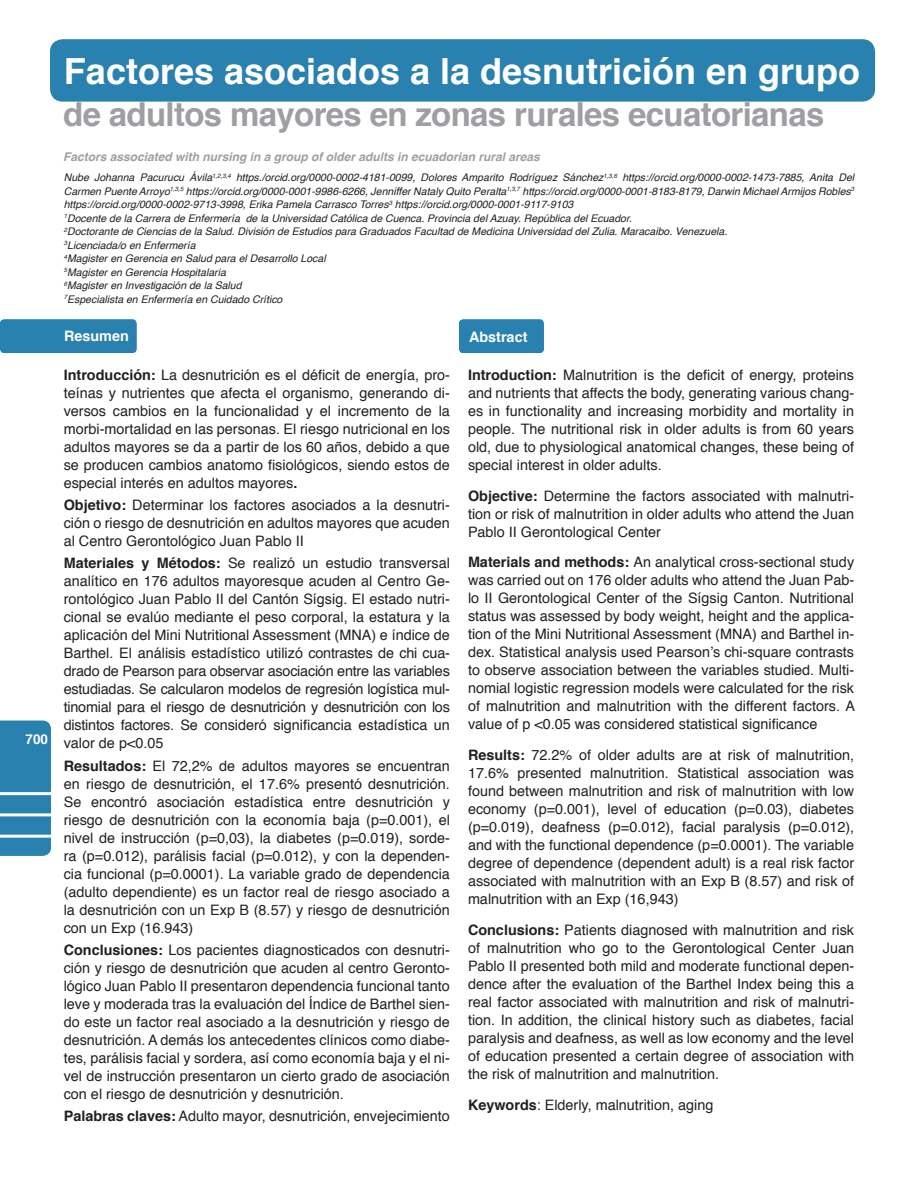
<style>
.page{position:relative;width:918px;height:1188px;background:#fff}
.page>*{position:absolute;margin:0;border:0;box-sizing:border-box;transform-origin:0 0}
.t1{font:700 36px "Helvetica";color:#fff}
.t2{font:700 33px "Helvetica";letter-spacing:-.02em;color:#9d9fa2}
.Título_1{font:14.4px/18px "Helvetica";color:#231f20;text-align:justify}
.t3{font:700 14.4px "Helvetica";color:#fff}
.t4{font:700 13.5px "Helvetica";color:#fff}
.t5{font:italic 700 12px "Helvetica";color:#9d9fa2}
.Párrafo_de_lista{font:italic 10.5px/13.5px "Helvetica";color:#231f20;text-align:justify}
.s1{font-weight:700}
</style>
<div class="page">
<div style="left:0;top:721px;width:51px;height:135px;background:#2881ae"></div>
<hr style="left:0;top:835px;width:51px;height:3px;background:#fff">
<hr style="left:0;top:813px;width:51px;height:3px;background:#fff">
<hr style="left:0;top:792px;width:51px;height:3px;background:#fff">
<div style="left:459px;top:319px;width:85px;height:34px;background:#2881ae"></div>
<div style="left:50px;top:39px;width:825px;height:63px;background:#2881ae;border-radius:13px"></div>
<div style="left:0;top:319px;width:137px;height:34px;background:#2881ae"></div>
<p class="t4" style="left:26px;top:729px;width:24px">700</p>
<p class="t1" style="left:64px;top:42px;width:798px">Factores asociados a la desnutrición en grupo</p>
<p class="t2" style="left:63px;top:88px;width:763px">de adultos mayores en zonas rurales ecuatorianas</p>
<p class="t5" style="left:63px;top:146px;width:478px">Factors associated with nursing in a group of older adults in ecuadorian rural areas</p>
<p class="Párrafo_de_lista" style="left:64px;top:171px;width:792px">Nube Johanna Pacurucu Ávila<sup>1,2,3,4</sup> https./orcid.org/0000-0002-4181-0099, Dolores Amparito Rodríguez Sánchez<sup>1,3,6</sup> https://orcid.org/0000-0002-1473-7885, Anita Del Carmen Puente Arroyo<sup>1,3,5</sup> https://orcid.org/0000-0001-9986-6266, Jenniffer Nataly Quito Peralta<sup>1,3,7</sup> https://orcid.org/0000-0001-8183-8179, Darwin Michael Armijos Robles<sup>3 </sup>https://orcid.org/0000-0002-9713-3998, Erika Pamela Carrasco Torres<sup>3</sup> https://orcid.org/0000-0001-9117-9103</p>
<p class="Párrafo_de_lista" style="left:64px;top:212px;width:570px"><sup>1</sup>Docente de la Carrera de Enfermería de la Universidad Católica de Cuenca. Provincia del Azuay. República del Ecuador.</p>
<p class="Párrafo_de_lista" style="left:64px;top:225px;width:665px"><sup>2</sup>Doctorante de Ciencias de la Salud. División de Estudios para Graduados Facultad de Medicina Universidad del Zulia. Maracaibo. Venezuela.</p>
<p class="Párrafo_de_lista" style="left:64px;top:239px;width:133px"><sup>3</sup>Licenciada/o en Enfermería</p>
<p class="Párrafo_de_lista" style="left:64px;top:252px;width:263px"><sup>4</sup>Magister en Gerencia en Salud para el Desarrollo Local</p>
<p class="Párrafo_de_lista" style="left:64px;top:266px;width:164px"><sup>5</sup>Magister en Gerencia Hospitalaria</p>
<p class="Párrafo_de_lista" style="left:64px;top:279px;width:179px"><sup>6</sup>Magister en Investigación de la Salud</p>
<p class="Párrafo_de_lista" style="left:64px;top:293px;width:220px"><sup>7</sup>Especialista en Enfermería en Cuidado Crítico</p>
<p class="t3" style="left:64px;top:325px;width:66px">Resumen</p>
<p class="Título_1" style="left:64px;top:366px;width:388px"><span class="s1">Introducción:</span> La desnutrición es el déficit de energía, pro&shy;teínas y nutrientes que afecta el organismo, generando di&shy;versos cambios en la funcionalidad y el incremento de la morbi-mortalidad en las personas. El riesgo nutricional en los adultos mayores se da a partir de los 60 años, debido a que se producen cambios anatomo fisiológicos, siendo estos de especial interés en adultos mayores<span class="s1">.</span></p>
<p class="Título_1" style="left:64px;top:497px;width:388px"><span class="s1">Objetivo:</span> Determinar los factores asociados a la desnutri&shy;ción o riesgo de desnutrición en adultos mayores que acuden al Centro Gerontológico Juan Pablo II</p>
<p class="Título_1" style="left:64px;top:555px;width:388px"><span class="s1">Materiales y Métodos:</span> Se realizó un estudio transversal analítico en 176 adultos mayoresque acuden al Centro Ge&shy;rontológico Juan Pablo II del Cantón Sígsig. El estado nutri&shy;cional se evalúo mediante el peso corporal, la estatura y la aplicación del Mini Nutritional Assessment (MNA) e índice de Barthel. El análisis estadístico utilizó contrastes de chi cua&shy;drado de Pearson para observar asociación entre las variables estudiadas. Se calcularon modelos de regresión logística mul&shy;tinomial para el riesgo de desnutrición y desnutrición con los distintos factores. Se consideró significancia estadística un valor de p&lt;0.05</p>
<p class="Título_1" style="left:64px;top:757px;width:388px"><span class="s1">Resultados:</span> El 72,2% de adultos mayores se encuentran en riesgo de desnutrición, el 17.6% presentó desnutrición.<br>Se encontró asociación estadística entre desnutrición y riesgo de desnutrición con la economía baja (p=0.001), el nivel de instrucción (p=0,03), la diabetes (p=0.019), sorde&shy;ra (p=0.012), parálisis facial (p=0.012), y con la dependen&shy;cia funcional (p=0.0001). La variable grado de dependencia (adulto dependiente) es un factor real de riesgo asociado a la desnutrición con un Exp B (8.57) y riesgo de desnutrición con un Exp (16.943)</p>
<p class="Título_1" style="left:64px;top:941px;width:388px"><span class="s1">Conclusiones:</span> Los pacientes diagnosticados con desnutri&shy;ción y riesgo de desnutrición que acuden al centro Geronto&shy;lógico Juan Pablo II presentaron dependencia funcional tanto leve y moderada tras la evaluación del Índice de Barthel sien&shy;do este un factor real asociado a la desnutrición y riesgo de desnutrición. A demás los antecedentes clínicos como diabe&shy;tes, parálisis facial y sordera, así como economía baja y el ni&shy;vel de instrucción presentaron un cierto grado de asociación con el riesgo de desnutrición y desnutrición.</p>
<p class="Título_1" style="left:64px;top:1108px;width:388px"><span class="s1">Palabras claves:</span> Adulto mayor, desnutrición, envejecimiento</p>
<p class="t3" style="left:469px;top:325px;width:60px">Abstract</p>
<p class="Título_1" style="left:468px;top:366px;width:388px"><span class="s1">Introduction:</span> Malnutrition is the deficit of energy, proteins and nutrients that affects the body, generating various chang&shy;es in functionality and increasing morbidity and mortality in people. The nutritional risk in older adults is from 60 years old, due to physiological anatomical changes, these being of special interest in older adults.</p>
<p class="Título_1" style="left:468px;top:487px;width:388px"><span class="s1">Objective:</span> Determine the factors associated with malnutri&shy;tion or risk of malnutrition in older adults who attend the Juan Pablo II Gerontological Center</p>
<p class="Título_1" style="left:468px;top:554px;width:388px"><span class="s1">Materials and methods:</span> An analytical cross-sectional study was carried out on 176 older adults who attend the Juan Pab&shy;lo II Gerontological Center of the Sígsig Canton. Nutritional status was assessed by body weight, height and the applica&shy;tion of the Mini Nutritional Assessment (MNA) and Barthel in&shy;dex. Statistical analysis used Pearson’s chi-square contrasts to observe association between the variables studied. Multi&shy;nomial logistic regression models were calculated for the risk of malnutrition and malnutrition with the different factors. A value of p &lt;0.05 was considered statistical significance</p>
<p class="Título_1" style="left:468px;top:747px;width:388px"><span class="s1">Results:</span> 72.2% of older adults are at risk of malnutrition, 17.6% presented malnutrition. Statistical association was found between malnutrition and risk of malnutrition with low economy (p=0.001), level of education (p=0.03), diabetes (p=0.019), deafness (p=0.012), facial paralysis (p=0.012), and with the functional dependence (p=0.0001). The variable degree of dependence (dependent adult) is a real risk factor associated with malnutrition with an Exp B (8.57) and risk of malnutrition with an Exp (16,943)</p>
<p class="Título_1" style="left:468px;top:921px;width:388px"><span class="s1">Conclusions:</span> Patients diagnosed with malnutrition and risk of malnutrition who go to the Gerontological Center Juan Pablo II presented both mild and moderate functional depen&shy;dence after the evaluation of the Barthel Index being this a real factor associated with malnutrition and risk of malnutri&shy;tion. In addition, the clinical history such as diabetes, facial paralysis and deafness, as well as low economy and the level of education presented a certain degree of association with the risk of malnutrition and malnutrition.</p>
<p class="Título_1" style="left:468px;top:1096px;width:247px"><span class="s1">Keywords</span>: Elderly, malnutrition, aging</p>
</div>
